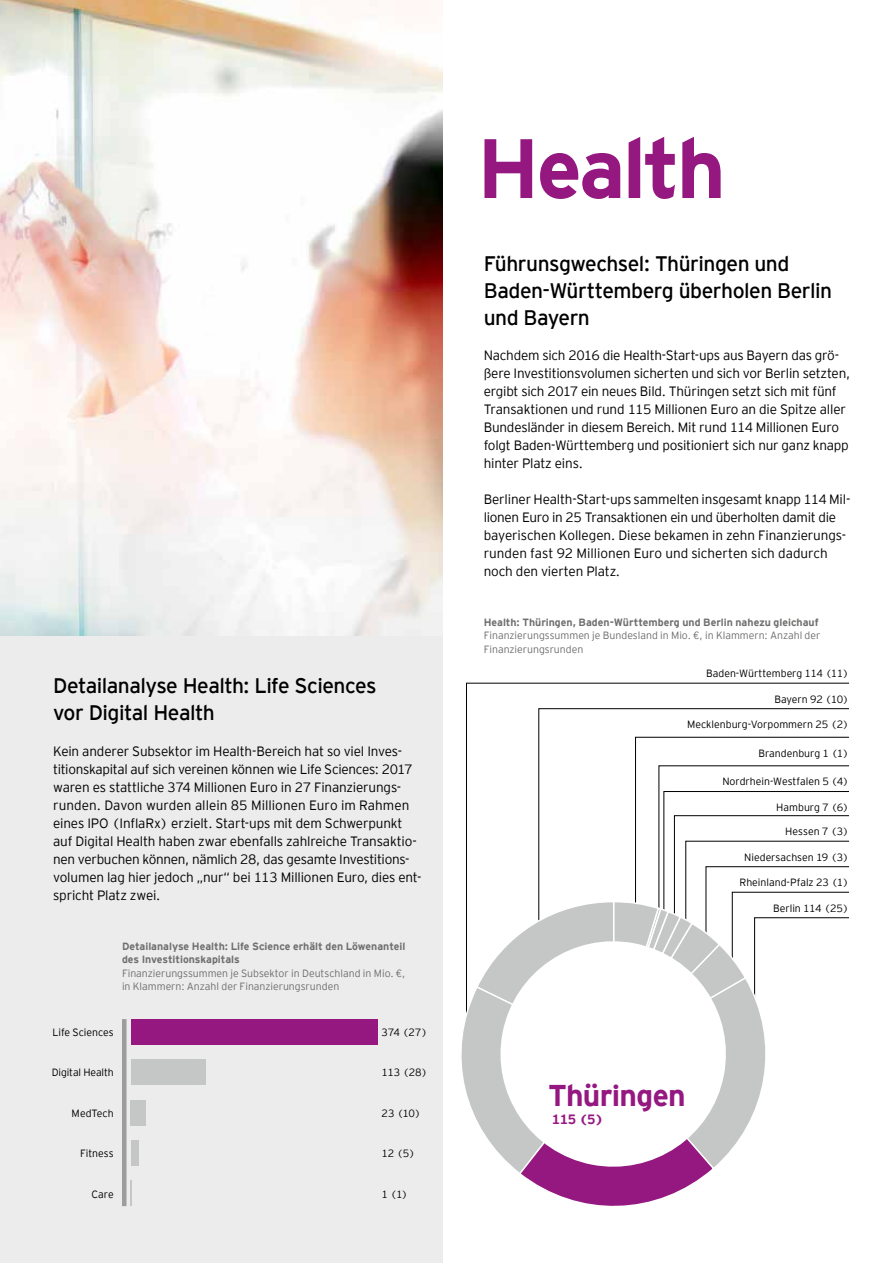
<style>
.page{position:relative;width:893px;height:1263px;background:#fff}
.page>*{position:absolute;margin:0;border:0;box-sizing:border-box;transform-origin:0 0}
.t1{font:700 84px "EY Interstate";letter-spacing:-.035em;color:#951881}
.t2{font:700 30px "EY Interstate";letter-spacing:-.025em;color:#951881}
.t3{font:21px/27px "EY Interstate";letter-spacing:-.025em;color:#000}
.t4{font:300 13.5px/18px "EY Interstate";letter-spacing:-.015em;color:#000}
.t5{font:700 13.5px "EY Interstate";color:#951881}
.t6{font:300 10.5px "EY Interstate";color:#000}
.t7{font:300 10.5px/13.5px "EY Interstate";color:#6f6f6e}
.t8{font:700 10.5px/13.5px "EY Interstate";color:#6f6f6e}
</style>
<div class="page">
<div style="left:0;top:0;width:442px;height:1263px;background:#ececed"></div>
<img style="left:0;top:0;width:442px;height:636px">
<svg style="left:538px;top:708px;width:311px;height:57px"></svg>
<svg style="left:635px;top:737px;width:214px;height:28px"></svg>
<hr style="left:122px;top:1019px;width:4px;height:187px;background:#9c9d9d">
<div style="left:131px;top:1019px;width:246px;height:25px;background:#951881"></div>
<div style="left:131px;top:1059px;width:74px;height:26px;background:#c5c6c6"></div>
<div style="left:131px;top:1100px;width:15px;height:25px;background:#c5c6c6"></div>
<div style="left:131px;top:1140px;width:8px;height:26px;background:#c5c6c6"></div>
<svg style="left:131px;top:1180px;width:1px;height:26px"></svg>
<svg style="left:461px;top:765px;width:388px;height:441px"></svg>
<svg style="left:491px;top:931px;width:245px;height:245px"></svg>
<h3 class="t3" style="left:53px;top:672px;width:325px">Detailanalyse Health: Life Sciences vor Digital Health</h3>
<p class="t4" style="left:53px;top:742px;width:370px">Kein anderer Subsektor im Health-Bereich hat so viel Inves&shy;titionskapital auf sich vereinen können wie Life Sciences: 2017 waren es stattliche 374 Millionen Euro in 27 Finanzierungs&shy;runden. Davon wurden allein 85 Millionen Euro im Rahmen eines IPO (InflaRx) erzielt. Start-ups mit dem Schwerpunkt auf Digital Health haben zwar ebenfalls zahlreiche Transaktio&shy;nen verbuchen können, nämlich 28, das gesamte Investitions&shy;volumen lag hier jedoch „nur“ bei 113 Millionen Euro, dies ent&shy;spricht Platz zwei.</p>
<p class="t6" style="left:53px;top:1026px;width:63px">Life Sciences</p>
<p class="t6" style="left:52px;top:1067px;width:64px">Digital Health</p>
<p class="t6" style="left:72px;top:1107px;width:44px">MedTech</p>
<p class="t6" style="left:80px;top:1148px;width:35px">Fitness</p>
<p class="t6" style="left:92px;top:1188px;width:24px">Care</p>
<p class="t8" style="left:122px;top:939px;width:285px">Detailanalyse Health: Life Science erhält den Löwenanteil des Investitionskapitals</p>
<p class="t7" style="left:122px;top:966px;width:285px">Finanzierungssummen je Subsektor in Deutschland in Mio. €, in Klammern: Anzahl der Finanzierungsrunden</p>
<p class="t6" style="left:382px;top:1026px;width:47px">374 (27)</p>
<p class="t6" style="left:382px;top:1067px;width:47px">113 (28)</p>
<p class="t6" style="left:382px;top:1107px;width:41px">23 (10)</p>
<p class="t6" style="left:382px;top:1148px;width:35px">12 (5)</p>
<p class="t6" style="left:382px;top:1188px;width:28px">1 (1)</p>
<h1 class="t1" style="left:477px;top:122px;width:250px">Health</h1>
<h3 class="t3" style="left:484px;top:250px;width:350px">Führunsgwechsel: Thüringen und<br>Baden-Württemberg überholen Berlin und Bayern</h3>
<p class="t4" style="left:484px;top:346px;width:368px">Nachdem sich 2016 die Health-Start-ups aus Bayern das grö&shy;ßere Investitionsvolumen sicherten und sich vor Berlin setzten, ergibt sich 2017 ein neues Bild. Thüringen setzt sich mit fünf Transaktionen und rund 115 Millionen Euro an die Spitze aller Bundesländer in diesem Bereich. Mit rund 114 Millionen Euro folgt Baden-Württemberg und positioniert sich nur ganz knapp hinter Platz eins.</p>
<p class="t4" style="left:484px;top:490px;width:368px">Berliner Health-Start-ups sammelten insgesamt knapp 114 Mil&shy;lionen Euro in 25 Transaktionen ein und überholten damit die bayerischen Kollegen. Diese bekamen in zehn Finanzierungs&shy;runden fast 92 Millionen Euro und sicherten sich dadurch noch den vierten Platz.</p>
<p class="t8" style="left:484px;top:615px;width:336px">Health: Thüringen, Baden-Württemberg und Berlin nahezu gleichauf</p>
<p class="t7" style="left:484px;top:629px;width:338px">Finanzierungssummen je Bundesland in Mio. €, in Klammern: Anzahl der<br>Finanzierungsrunden</p>
<p class="t6" style="left:706px;top:668px;width:144px">Baden-Württemberg 114 (11)</p>
<p class="t6" style="left:774px;top:693px;width:76px">Bayern 92 (10)</p>
<p class="t6" style="left:687px;top:719px;width:163px">Mecklenburg-Vorpommern 25 (2)</p>
<p class="t6" style="left:758px;top:747px;width:92px">Brandenburg 1 (1)</p>
<p class="t6" style="left:722px;top:776px;width:128px">Nordrhein-Westfalen 5 (4)</p>
<p class="t6" style="left:776px;top:801px;width:74px">Hamburg 7 (6)</p>
<p class="t6" style="left:785px;top:826px;width:65px">Hessen 7 (3)</p>
<p class="t6" style="left:744px;top:851px;width:106px">Niedersachsen 19 (3)</p>
<p class="t6" style="left:740px;top:877px;width:111px">Rheinland-Pfalz 23 (1)</p>
<p class="t6" style="left:773px;top:902px;width:77px">Berlin 114 (25)</p>
<h2 class="t2" style="left:548px;top:1078px;width:139px">Thüringen</h2>
<p class="t5" style="left:552px;top:1111px;width:53px">115 (5)</p>
</div>
